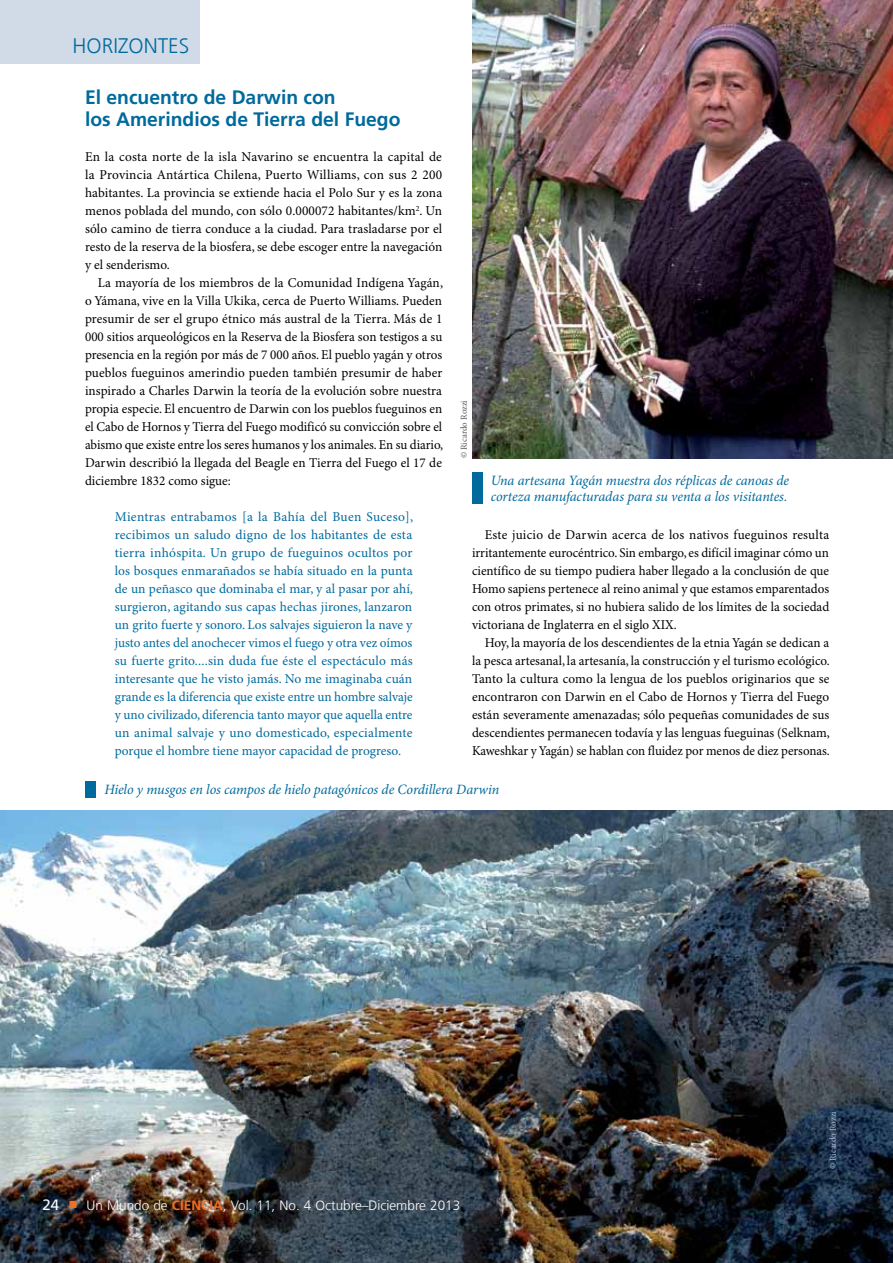
<style>
.page{position:relative;width:893px;height:1263px;background:#fff}
.page>*{position:absolute;margin:0;border:0;box-sizing:border-box;transform-origin:0 0}
.t1{font:300 21px "Frutiger LT Com";color:#006a9d}
.t2{font:700 19.5px/22.5px "Frutiger LT Com";color:#006a9d}
.t3{font:italic 14.25px/15.8px "Minion Pro";letter-spacing:-.005em;color:#006a9d}
.t4{font:13.5px/18px "Minion Pro";color:#000;text-align:justify}
.t5{font:13.5px/18px "Minion Pro";color:#006a9d;text-align:justify}
.t6{font:300 13.5px "Frutiger LT Com";color:#fff}
.t7{font:9px "Minion Pro";letter-spacing:-.005em;color:#58595b}
.t8{font:9px "Minion Pro";letter-spacing:-.005em;color:#bcbec0}
.s1{font-weight:400;font-size:15px}
.s2{color:#f36f21}
.s3{font-weight:700;color:#f36f21}
</style>
<div class="page">
<img style="left:472px;top:0;width:421px;height:458px">
<img style="left:0;top:810px;width:893px;height:453px">
<div style="left:472px;top:472px;width:10px;height:31px;background:#006a9d"></div>
<div style="left:86px;top:780px;width:10px;height:17px;background:#006a9d"></div>
<div style="left:0;top:0;width:200px;height:64px;background:#d1dbe8"></div>
<h1 class="t1" style="left:73px;top:34px;width:118px">HORIZONTES</h1>
<h2 class="t2" style="left:85px;top:86px;width:317px">El encuentro de Darwin con<br>los Amerindios de Tierra del Fuego</h2>
<p class="t4" style="left:85px;top:149px;width:359px">En la costa norte de la isla Navarino se encuentra la capital de la Provincia Antártica Chilena, Puerto Williams, con sus 2 200 habitantes. La provincia se extiende hacia el Polo Sur y es la zona menos poblada del mundo, con sólo 0.000072 habitantes/km<sup>2</sup>. Un sólo camino de tierra conduce a la ciudad. Para trasladarse por el resto de la reserva de la biosfera, se debe escoger entre la navegación y el senderismo.</p>
<p class="t4" style="left:85px;top:275px;width:360px;text-indent:13px">La mayoría de los miembros de la Comunidad Indígena Yagán, o Yámana, vive en la Villa Ukika, cerca de Puerto Williams. Pueden presumir de ser el grupo étnico más austral de la Tierra. Más de 1<br>000 sitios arqueológicos en la Reserva de la Biosfera son testigos a su presencia en la región por más de 7 000 años. El pueblo yagán y otros pueblos fueguinos amerindio pueden también presumir de haber inspirado a Charles Darwin la teoría de la evolución sobre nuestra propia especie. El encuentro de Darwin con los pueblos fueguinos en el Cabo de Hornos y Tierra del Fuego modificó su convicción sobre el abismo que existe entre los seres humanos y los animales. En su diario, Darwin describió la llegada del Beagle en Tierra del Fuego el 17 de diciembre 1832 como sigue:</p>
<p class="t5" style="left:115px;top:509px;width:300px">Mientras entrabamos [a la Bahía del Buen Suceso], recibimos un saludo digno de los habitantes de esta tierra inhóspita. Un grupo de fueguinos ocultos por los bosques enmarañados se había situado en la punta de un peñasco que dominaba el mar, y al pasar por ahí, surgieron, agitando sus capas hechas jirones, lanzaron un grito fuerte y sonoro. Los salvajes siguieron la nave y justo antes del anochecer vimos el fuego y otra vez oímos su fuerte grito....sin duda fue éste el espectáculo más interesante que he visto jamás. No me imaginaba cuán grande es la diferencia que existe entre un hombre salvaje y uno civilizado, diferencia tanto mayor que aquella entre un animal salvaje y uno domesticado, especialmente porque el hombre tiene mayor capacidad de progreso.</p>
<p class="t7" style="left:458px;top:458px;width:60px;rotate:-90deg">© Ricardo Rozzi</p>
<p class="t3" style="left:491px;top:473px;width:300px">Una artesana Yagán muestra dos réplicas de canoas de corteza manufacturadas para su venta a los visitantes.</p>
<p class="t4" style="left:472px;top:527px;width:359px;text-indent:13px">Este juicio de Darwin acerca de los nativos fueguinos resulta irritantemente eurocéntrico. Sin embargo, es difícil imaginar cómo un científico de su tiempo pudiera haber llegado a la conclusión de que Homo sapiens pertenece al reino animal y que estamos emparentados con otros primates, si no hubiera salido de los límites de la sociedad victoriana de Inglaterra en el siglo XIX.</p>
<p class="t4" style="left:472px;top:635px;width:359px;text-indent:13px">Hoy, la mayoría de los descendientes de la etnia Yagán se dedican a la pesca artesanal, la artesanía, la construcción y el turismo ecológico.<br>Tanto la cultura como la lengua de los pueblos originarios que se encontraron con Darwin en el Cabo de Hornos y Tierra del Fuego están severamente amenazadas; sólo pequeñas comunidades de sus descendientes permanecen todavía y las lenguas fueguinas (Selknam, Kaweshkar y Yagán) se hablan con fluidez por menos de diez personas.</p>
<p class="t3" style="left:104px;top:782px;width:396px">Hielo y musgos en los campos de hielo patagónicos de Cordillera Darwin</p>
<p class="t6" style="left:43px;top:1197px;width:419px"><span class="s1">24</span> <span class="s2">○</span> Un Mundo de <span class="s3">CIENCIA</span>, Vol. 11, No. 4 Octubre–Diciembre 2013</p>
<p class="t8" style="left:827px;top:1169px;width:60px;rotate:-90deg">© Ricardo Rozzi</p>
</div>
